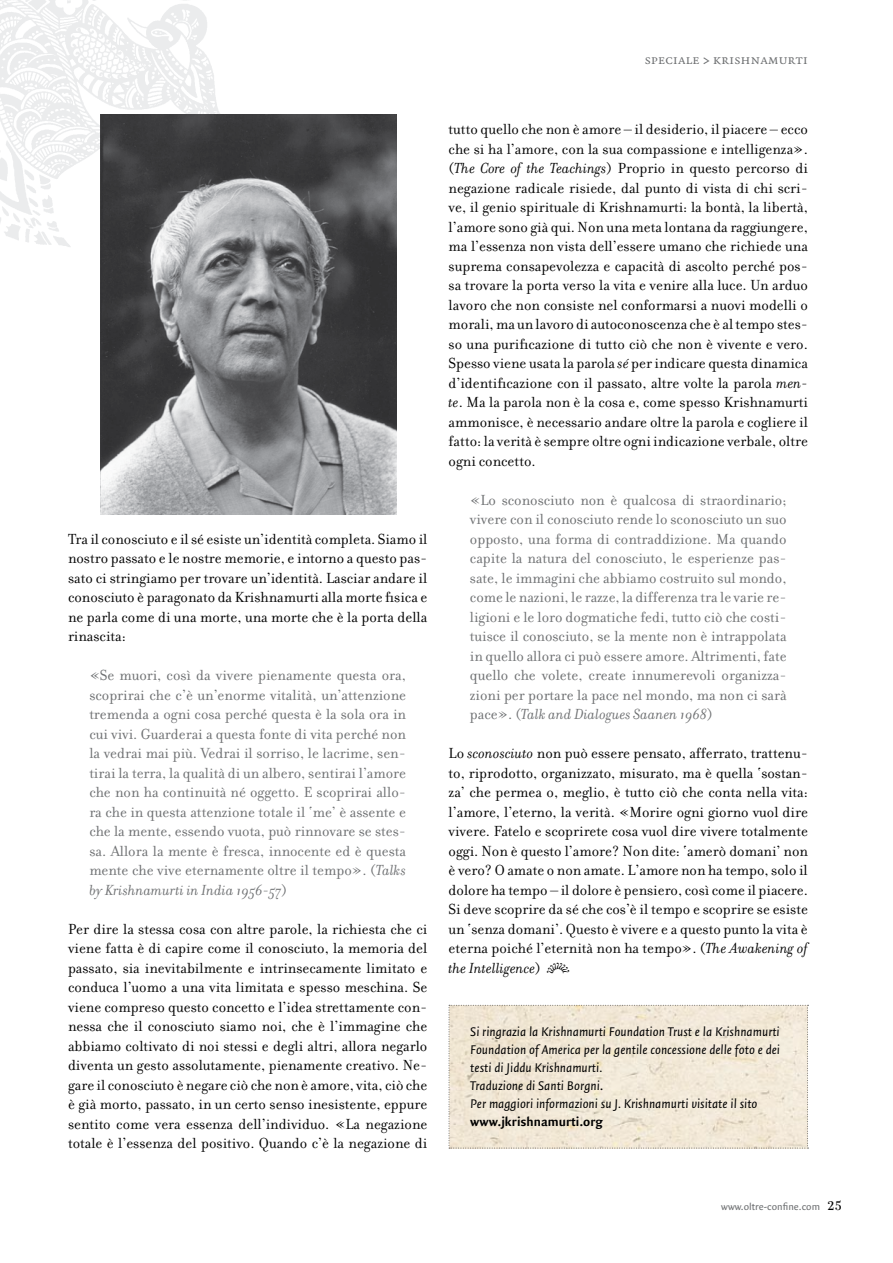
<style>
.page{position:relative;width:893px;height:1263px;background:#fff}
.page>*{position:absolute;margin:0;border:0;box-sizing:border-box;transform-origin:0 0}
.t1{font:15.75px/19.5px "Filosofia";color:#000;text-align:justify}
.t2{font:15.75px/19.5px "Filosofia";color:#6d6f71;text-align:justify}
.t3{font:italic 13.5px/18px "Quadraat Sans";color:#000}
.t4{font:13.5px "Quadraat Small Caps";color:#6d6f71}
.t5{font:700 13.5px "Quadraat Sans";color:#000}
.t6{font:10.5px "Quadraat Sans";color:#6d6f71}
.s1{font-style:italic}
.s2{font-family:"Filosofia Fractions"}
.s3{font-style:normal}
.s4{font-family:"Filosofia Unicase";font-size:13.5px;color:#000}
</style>
<div class="page">
<img style="left:0;top:0;width:237px;height:366px">
<svg style="left:449px;top:1005px;width:359px;height:144px;background:#efe6d5"></svg>
<img style="left:101px;top:115px;width:295px;height:399px">
<p class="t4" style="left:645px;top:52px;width:165px">speciale &gt; krishnamurti</p>
<p class="t1" style="left:68px;top:529px;width:361px">Tra il conosciuto e il sé esiste un’identità completa. Siamo il nostro passato e le nostre memorie, e intorno a questo pas&shy;sato ci stringiamo per trovare un’identità. Lasciar andare il conosciuto è paragonato da Krishnamurti alla morte fisica e ne parla come di una morte, una morte che è la porta della rinascita:</p>
<p class="t2" style="left:89px;top:666px;width:318px">«Se muori, così da vivere pienamente questa ora, scoprirai che c’è un’enorme vitalità, un’attenzione tremenda a ogni cosa perché questa è la sola ora in cui vivi. Guarderai a questa fonte di vita perché non la vedrai mai più. Vedrai il sorriso, le lacrime, sen&shy;tirai la terra, la qualità di un albero, sentirai l’amore che non ha continuità né oggetto. E scoprirai allo&shy;ra che in questa attenzione totale il ‘me’ è assente e che la mente, essendo vuota, può rinnovare se stes&shy;sa. Allora la mente è fresca, innocente ed è questa mente che vive eternamente oltre il tempo». (<span class="s1">Talks by Krishnamurti in India 1956-57</span>)</p>
<p class="t1" style="left:68px;top:919px;width:361px">Per dire la stessa cosa con altre parole, la richiesta che ci viene fatta è di capire come il conosciuto, la memoria del passato, sia inevitabilmente e intrinsecamente limitato e conduca l’uomo a una vita limitata e spesso meschina. Se viene compreso questo concetto e l’idea strettamente con&shy;nessa che il conosciuto siamo noi, che è l’immagine che abbiamo coltivato di noi stessi e degli altri, allora negarlo diventa un gesto assolutamente, pienamente creativo. Ne&shy;gare il conosciuto è negare ciò che non è amore, vita, ciò che è già morto, passato, in un certo senso inesistente, eppure sentito come vera essenza dell’individuo. «La negazione totale è l’essenza del positivo. Quando c’è la negazione di</p>
<p class="t1" style="left:449px;top:120px;width:361px">tutto quello che non è amore – il desiderio, il piacere – ecco che si ha l’amore, con la sua compassione e intelligenza». (<span class="s1">The Core of the Teachings</span>) Proprio in questo percorso di negazione radicale risiede, dal punto di vista di chi scri&shy;ve, il genio spirituale di Krishnamurti: la bontà, la libertà, l’amore sono già qui. Non una meta lontana da raggiungere, ma l’essenza non vista dell’essere umano che richiede una suprema consapevolezza e capacità di ascolto perché pos&shy;sa trovare la porta verso la vita e venire alla luce. Un arduo lavoro che non consiste nel conformarsi a nuovi modelli o morali, ma un lavoro di autoconoscenza che è al tempo stes&shy;so una purificazione di tutto ciò che non è vivente e vero.<br>Spesso viene usata la parola <span class="s1">sé</span> per indicare questa dinamica d’identificazione con il passato, altre volte la parola <span class="s1">men&shy;te</span>. Ma la parola non è la cosa e, come spesso Krishnamurti ammonisce, è necessario andare oltre la parola e cogliere il fatto: la verità è sempre oltre ogni indicazione verbale, oltre ogni concetto.</p>
<p class="t2" style="left:470px;top:490px;width:318px">«Lo sconosciuto non è qualcosa di straordinario; vivere con il conosciuto rende lo sconosciuto un suo opposto, una forma di contraddizione. Ma quando capite la natura del conosciuto, le esperienze pas&shy;sate, le immagini che abbiamo costruito sul mondo, come le nazioni, le razze, la differenza tra le varie re&shy;ligioni e le loro dogmatiche fedi, tutto ciò che costi&shy;tuisce il conosciuto, se la mente non è intrappolata in quello allora ci può essere amore. Altrimenti, fate quello che volete, create innumerevoli organizza&shy;zioni per portare la pace nel mondo, ma non ci sarà pace». (<span class="s1">Talk and Dialogues Saanen 1968</span>)</p>
<p class="t1" style="left:449px;top:744px;width:361px">Lo <span class="s1">sconosciuto</span> non può essere pensato, afferrato, trattenu&shy;to, riprodotto, organizzato, misurato, ma è quella ‘sostan&shy;za’ che permea o, meglio, è tutto ciò che conta nella vita: l’amore, l’eterno, la verità. «Morire ogni giorno vuol dire vivere. Fatelo e scoprirete cosa vuol dire vivere totalmente oggi. Non è questo l’amore? Non dite: ‘amerò domani’ non è vero? O amate o non amate. L’amore non ha tempo, solo il dolore ha tempo – il dolore è pensiero, così come il piacere.<br>Si deve scoprire da sé che cos’è il tempo e scoprire se esiste un ‘senza domani’. Questo è vivere e a questo punto la vita è eterna poiché l’eternità non ha tempo». (<span class="s1">The Awakening of the Intelligence</span>) <span class="s2">Q</span></p>
<p class="t3" style="left:470px;top:1024px;width:311px">Si ringrazia la Krishnamurti Foundation Trust e la Krishnamurti Foundation of America per la gentile concessione delle foto e dei testi di Jiddu Krishnamurti.<br>Traduzione di Santi Borgni<span class="s3">.<br></span>Per maggiori informazioni su J. Krishnamurti visitate il sito</p>
<p class="t5" style="left:470px;top:1114px;width:134px">www.jkrishnamurti.org</p>
<p class="t6" style="left:721px;top:1200px;width:122px">www.oltre-confine.com <span class="s4">25</span></p>
</div>
